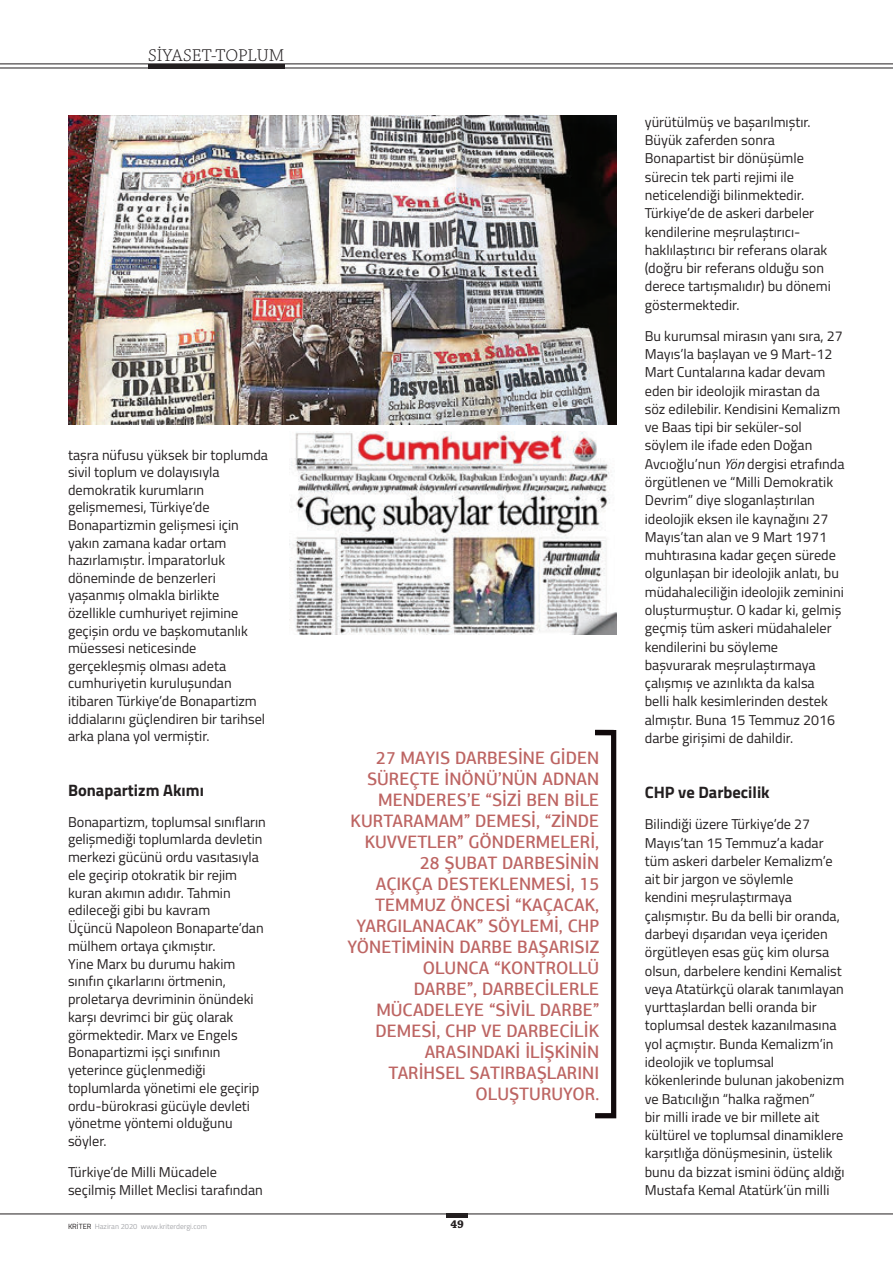
<style>
.page{position:relative;width:893px;height:1263px;background:#fff}
.page>*{position:absolute;margin:0;border:0;box-sizing:border-box;transform-origin:0 0}
.t1{font:500 18px/21px "PF Agora Sans Pro";color:#bd6563;text-align:right;scale:.95 1}
.t2{font:300 18px "Chaparral Pro";color:#231f20}
.t3{font:700 16.5px "Titillium Web";color:#231f20}
.t4{font:14.25px/18.3px "Titillium Web";color:#231f20}
.t5{font:700 12px "Chaparral Pro";color:#231f20}
.t6{font:7.5px "Titillium Web";color:#a8a9ad}
.s1{color:#231f20}
.s2{font-style:italic}
</style>
<div class="page">
<svg style="left:595px;top:729px;width:22px;height:390px"></svg>
<img style="left:289px;top:432px;width:327px;height:202px">
<img style="left:68px;top:116px;width:548px;height:308px">
<hr style="left:446px;top:1214px;width:22px;height:4px;background:#231f20">
<hr style="left:0;top:1214px;width:893px;height:1px;background:#231f20">
<hr style="left:0;top:64px;width:893px;height:1px;background:#231f20">
<hr style="left:0;top:68px;width:893px;height:1px;background:#231f20">
<hr style="left:148px;top:64px;width:136px;height:4px;background:#231f20">
<p class="t2" style="left:148px;top:45px;width:138px">SİYASET-TOPLUM</p>
<p class="t4" style="left:68px;top:445px;width:202px;line-height:17.5px">taşra nüfusu yüksek bir toplumda sivil toplum ve dolayısıyla demokratik kurumların gelişmemesi, Türkiye’de<br>Bonapartizmin gelişmesi için yakın zamana kadar ortam hazırlamıştır. İmparatorluk döneminde de benzerleri yaşanmış olmakla birlikte özellikle cumhuriyet rejimine geçişin ordu ve başkomutanlık müessesi neticesinde gerçekleşmiş olması adeta cumhuriyetin kuruluşundan itibaren Türkiye’de Bonapartizm iddialarını güçlendiren bir tarihsel arka plana yol vermiştir.</p>
<p class="t3" style="left:68px;top:778px;width:137px">Bonapartizm Akımı</p>
<p class="t4" style="left:68px;top:812px;width:199px;line-height:17.7px">Bonapartizm, toplumsal sınıfların gelişmediği toplumlarda devletin merkezi gücünü ordu vasıtasıyla ele geçirip otokratik bir rejim kuran akımın adıdır. Tahmin edileceği gibi bu kavram<br>Üçüncü Napoleon Bonaparte’dan mülhem ortaya çıkmıştır.<br>Yine Marx bu durumu hakim sınıfın çıkarlarını örtmenin, proletarya devriminin önündeki karşı devrimci bir güç olarak görmektedir. Marx ve Engels<br>Bonapartizmi işçi sınıfının yeterince güçlenmediği toplumlarda yönetimi ele geçirip ordu-bürokrasi gücüyle devleti yönetme yöntemi olduğunu söyler.</p>
<p class="t4" style="left:68px;top:1162px;width:196px">Türkiye’de Milli Mücadele seçilmiş Millet Meclisi tarafından</p>
<p class="t6" style="left:68px;top:1221px;width:140px"><span class="s1">KRİTER</span> Haziran 2020 www.kriterdergi.com</p>
<p class="t1" style="left:348px;top:747px;width:266px">27 MAYIS DARBESINE GIDEN<br>SÜREÇTE İNÖNÜ’NÜN ADNAN<br>MENDERES’E “SIZI BEN BILE<br>KURTARAMAM” DEMESI, “ZINDE<br>KUVVETLER” GÖNDERMELERI,<br>28 ŞUBAT DARBESININ<br>AÇIKÇA DESTEKLENMESI, 15<br>TEMMUZ ÖNCESI “KAÇACAK,<br>YARGILANACAK” SÖYLEMI, CHP<br>YÖNETIMININ DARBE BAŞARISIZ<br>OLUNCA “KONTROLLÜ<br>DARBE”, DARBECILERLE<br>MÜCADELEYE “SIVIL DARBE”<br>DEMESI, CHP VE DARBECILIK<br>ARASINDAKI ILIŞKININ<br>TARIHSEL SATIRBAŞLARINI<br>OLUŞTURUYOR.</p>
<p class="t5" style="left:450px;top:1217px;width:15px">49</p>
<p class="t4" style="left:645px;top:112px;width:188px">yürütülmüş ve başarılmıştır.<br>Büyük zaferden sonra<br>Bonapartist bir dönüşümle sürecin tek parti rejimi ile neticelendiği bilinmektedir.<br>Türkiye’de de askeri darbeler kendilerine meşrulaştırıcı&shy;haklılaştırıcı bir referans olarak (doğru bir referans olduğu son derece tartışmalıdır) bu dönemi göstermektedir.</p>
<p class="t4" style="left:645px;top:326px;width:201px">Bu kurumsal mirasın yanı sıra, 27<br>Mayıs’la başlayan ve 9 Mart-12<br>Mart Cuntalarına kadar devam eden bir ideolojik mirastan da<br>söz edilebilir. Kendisini Kemalizm ve Baas tipi bir seküler-sol söylem ile ifade eden Doğan<br>Avcıoğlu’nun <span class="s2">Yön</span> dergisi etrafında örgütlenen ve “Milli Demokratik<br>Devrim” diye sloganlaştırılan ideolojik eksen ile kaynağını 27<br>Mayıs’tan alan ve 9 Mart 1971 muhtırasına kadar geçen sürede olgunlaşan bir ideolojik anlatı, bu müdahaleciliğin ideolojik zeminini oluşturmuştur. O kadar ki, gelmiş geçmiş tüm askeri müdahaleler kendilerini bu söyleme başvurarak meşrulaştırmaya çalışmış ve azınlıkta da kalsa<br>belli halk kesimlerinden destek almıştır. Buna 15 Temmuz 2016 darbe girişimi de dahildir.</p>
<p class="t3" style="left:645px;top:780px;width:126px">CHP ve Darbecilik</p>
<p class="t4" style="left:645px;top:814px;width:201px">Bilindiği üzere Türkiye’de 27<br>Mayıs’tan 15 Temmuz’a kadar tüm askeri darbeler Kemalizm’e ait bir jargon ve söylemle<br>kendini meşrulaştırmaya çalışmıştır. Bu da belli bir oranda, darbeyi dışarıdan veya içeriden örgütleyen esas güç kim olursa olsun, darbelere kendini Kemalist veya Atatürkçü olarak tanımlayan yurttaşlardan belli oranda bir toplumsal destek kazanılmasına yol açmıştır. Bunda Kemalizm’in ideolojik ve toplumsal kökenlerinde bulunan jakobenizm ve Batıcılığın “halka rağmen”<br>bir milli irade ve bir millete ait kültürel ve toplumsal dinamiklere karşıtlığa dönüşmesinin, üstelik bunu da bizzat ismini ödünç aldığı<br>Mustafa Kemal Atatürk’ün milli</p>
</div>
